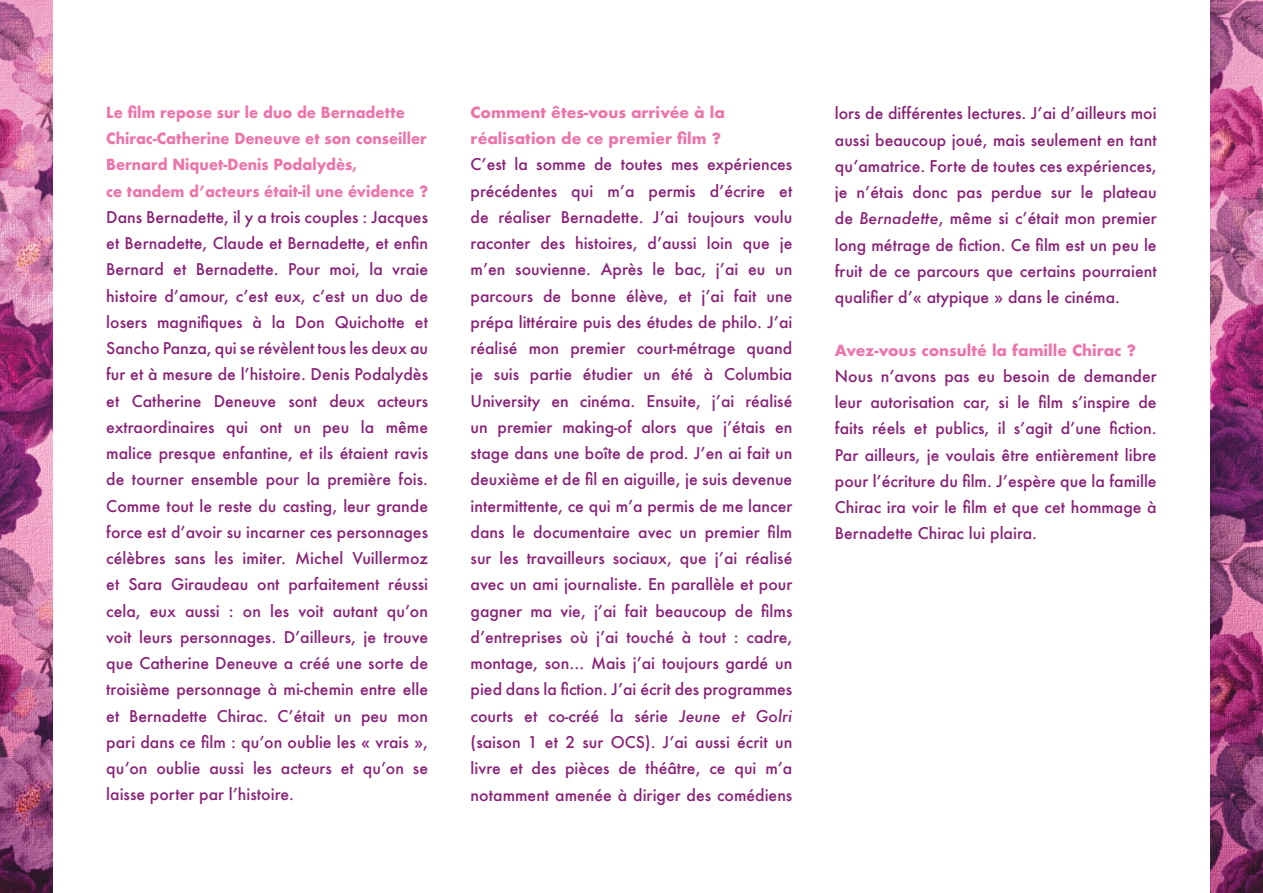
<style>
.page{position:relative;width:1263px;height:893px;background:#fff}
.page>*{position:absolute;margin:0;border:0;box-sizing:border-box;transform-origin:0 0}
.t1{font:500 15.75px/26.2px "Futura";color:#892177;text-align:justify}
.t2{font:700 15px/26.2px "Futura";color:#ed74aa;scale:.94 1}
.t3{font:700 15px/26.2px "Futura";color:#ed74aa}
.s1{font-style:italic}
</style>
<div class="page">
<img style="left:0;top:0;width:52px;height:893px">
<img style="left:1211px;top:0;width:52px;height:893px">
<p class="t2" style="left:106px;top:99px;width:344px">Le film repose sur le duo de Bernadette Chirac-Catherine Deneuve et son conseiller Bernard Niquet-Denis Podalydès,<br>ce tandem d’acteurs était-il une évidence ?</p>
<p class="t1" style="left:106px;top:204px;width:323px">Dans Bernadette, il y a trois couples : Jacques et Bernadette, Claude et Bernadette, et enfin Bernard et Bernadette. Pour moi, la vraie histoire d’amour, c’est eux, c’est un duo de losers magnifiques à la Don Quichotte et Sancho Panza, qui se révèlent tous les deux au fur et à mesure de l’histoire. Denis Podalydès et Catherine Deneuve sont deux acteurs extraordinaires qui ont un peu la même malice presque enfantine, et ils étaient ravis de tourner ensemble pour la première fois.<br>Comme tout le reste du casting, leur grande force est d’avoir su incarner ces personnages célèbres sans les imiter. Michel Vuillermoz et Sara Giraudeau ont parfaitement réussi cela, eux aussi : on les voit autant qu’on voit leurs personnages. D’ailleurs, je trouve que Catherine Deneuve a créé une sorte de troisième personnage à mi-chemin entre elle et Bernadette Chirac. C’était un peu mon pari dans ce film : qu’on oublie les « vrais », qu’on oublie aussi les acteurs et qu’on se laisse porter par l’histoire.</p>
<p class="t3" style="left:471px;top:99px;width:256px">Comment êtes-vous arrivée à la réalisation de ce premier film ?</p>
<p class="t1" style="left:471px;top:151px;width:323px">C’est la somme de toutes mes expériences précédentes qui m’a permis d’écrire et de réaliser Bernadette. J’ai toujours voulu raconter des histoires, d’aussi loin que je m’en souvienne. Après le bac, j’ai eu un parcours de bonne élève, et j’ai fait une prépa littéraire puis des études de philo. J’ai réalisé mon premier court-métrage quand je suis partie étudier un été à Columbia University en cinéma. Ensuite, j’ai réalisé un premier making-of alors que j’étais en stage dans une boîte de prod. J’en ai fait un deuxième et de fil en aiguille, je suis devenue intermittente, ce qui m’a permis de me lancer dans le documentaire avec un premier film sur les travailleurs sociaux, que j’ai réalisé avec un ami journaliste. En parallèle et pour gagner ma vie, j’ai fait beaucoup de films d’entreprises où j’ai touché à tout : cadre, montage, son… Mais j’ai toujours gardé un pied dans la fiction. J’ai écrit des programmes courts et co-créé la série <span class="s1">Jeune et Golri </span>(saison 1 et 2 sur OCS). J’ai aussi écrit un livre et des pièces de théâtre, ce qui m’a notamment amenée à diriger des comédiens</p>
<p class="t1" style="left:835px;top:100px;width:323px">lors de différentes lectures. J’ai d’ailleurs moi aussi beaucoup joué, mais seulement en tant qu’amatrice. Forte de toutes ces expériences, je n’étais donc pas perdue sur le plateau de <span class="s1">Bernadette</span>, même si c’était mon premier long métrage de fiction. Ce film est un peu le fruit de ce parcours que certains pourraient qualifier d’« atypique » dans le cinéma.</p>
<p class="t3" style="left:835px;top:337px;width:303px">Avez-vous consulté la famille Chirac ?</p>
<p class="t1" style="left:835px;top:363px;width:323px">Nous n’avons pas eu besoin de demander leur autorisation car, si le film s’inspire de faits réels et publics, il s’agit d’une fiction.<br>Par ailleurs, je voulais être entièrement libre pour l’écriture du film. J’espère que la famille Chirac ira voir le film et que cet hommage à Bernadette Chirac lui plaira.</p>
</div>
